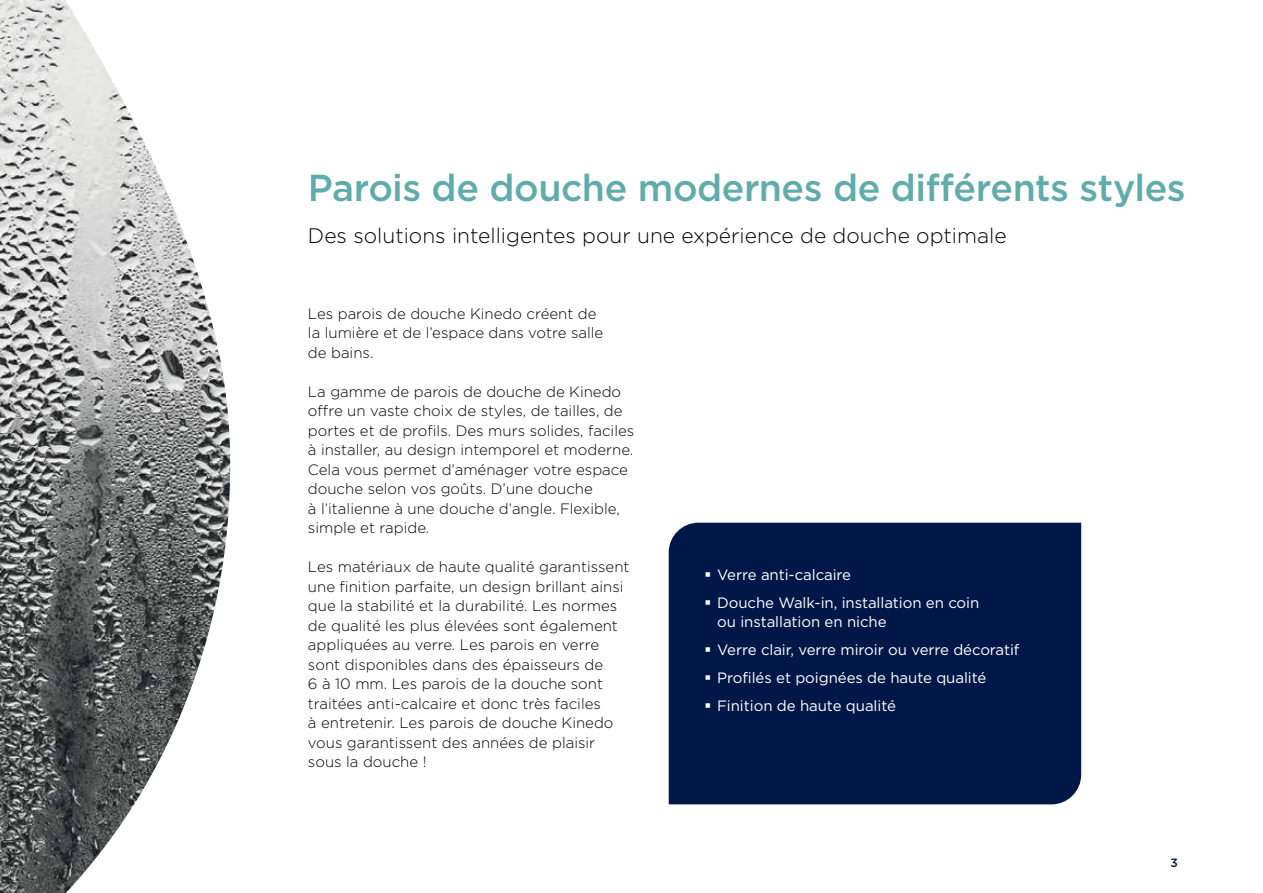
<style>
.page{position:relative;width:1263px;height:893px;background:#fff}
.page>*{position:absolute;margin:0;border:0;box-sizing:border-box;transform-origin:0 0}
.t1{font:500 37.5px "Gotham";letter-spacing:-.015em;color:#60acaa}
.t2{font:300 21px "Gotham";color:#000}
.t3{font:300 15px/19.5px "Gotham";color:#000}
.t4{font:15px/19.5px "Gotham";letter-spacing:-.005em;color:#fff}
.t5{font:500 12px "Gotham";color:#001748}
</style>
<div class="page">
<img style="left:0;top:0;width:231px;height:893px">
<div style="left:669px;top:523px;width:412px;height:281px;background:#001748"></div>
<svg style="left:711px;top:580px;width:15px;height:1px"></svg>
<svg style="left:711px;top:608px;width:15px;height:1px"></svg>
<svg style="left:711px;top:655px;width:15px;height:1px"></svg>
<svg style="left:711px;top:683px;width:15px;height:1px"></svg>
<svg style="left:711px;top:711px;width:15px;height:1px"></svg>
<h1 class="t1" style="left:308px;top:163px;width:879px">Parois de douche modernes de différents styles</h1>
<h2 class="t2" style="left:308px;top:223px;width:700px">Des solutions intelligentes pour une expérience de douche optimale</h2>
<p class="t3" style="left:308px;top:304px;width:297px">Les parois de douche Kinedo créent de la lumière et de l’espace dans votre salle de bains.</p>
<p class="t3" style="left:308px;top:382px;width:328px">La gamme de parois de douche de Kinedo offre un vaste choix de styles, de tailles, de portes et de profils. Des murs solides, faciles à installer, au design intemporel et moderne.<br>Cela vous permet d’aménager votre espace douche selon vos goûts. D’une douche<br>à l’italienne à une douche d’angle. Flexible, simple et rapide.</p>
<p class="t3" style="left:308px;top:557px;width:323px">Les matériaux de haute qualité garantissent une finition parfaite, un design brillant ainsi que la stabilité et la durabilité. Les normes de qualité les plus élevées sont également appliquées au verre. Les parois en verre sont disponibles dans des épaisseurs de<br>6 à 10 mm. Les parois de la douche sont traitées anti-calcaire et donc très faciles<br>à entretenir. Les parois de douche Kinedo vous garantissent des années de plaisir sous la douche !</p>
<p class="t4" style="left:704px;top:565px;width:148px">▪ Verre anti-calcaire</p>
<p class="t4" style="left:717px;top:593px;width:264px;text-indent:-13px">▪ Douche Walk-in, installation en coin ou installation en niche</p>
<p class="t4" style="left:704px;top:640px;width:316px">▪ Verre clair, verre miroir ou verre décoratif</p>
<p class="t4" style="left:704px;top:668px;width:283px">▪ Profilés et poignées de haute qualité</p>
<p class="t4" style="left:704px;top:696px;width:193px">▪ Finition de haute qualité</p>
<p class="t5" style="left:1170px;top:855px;width:9px">3</p>
</div>
